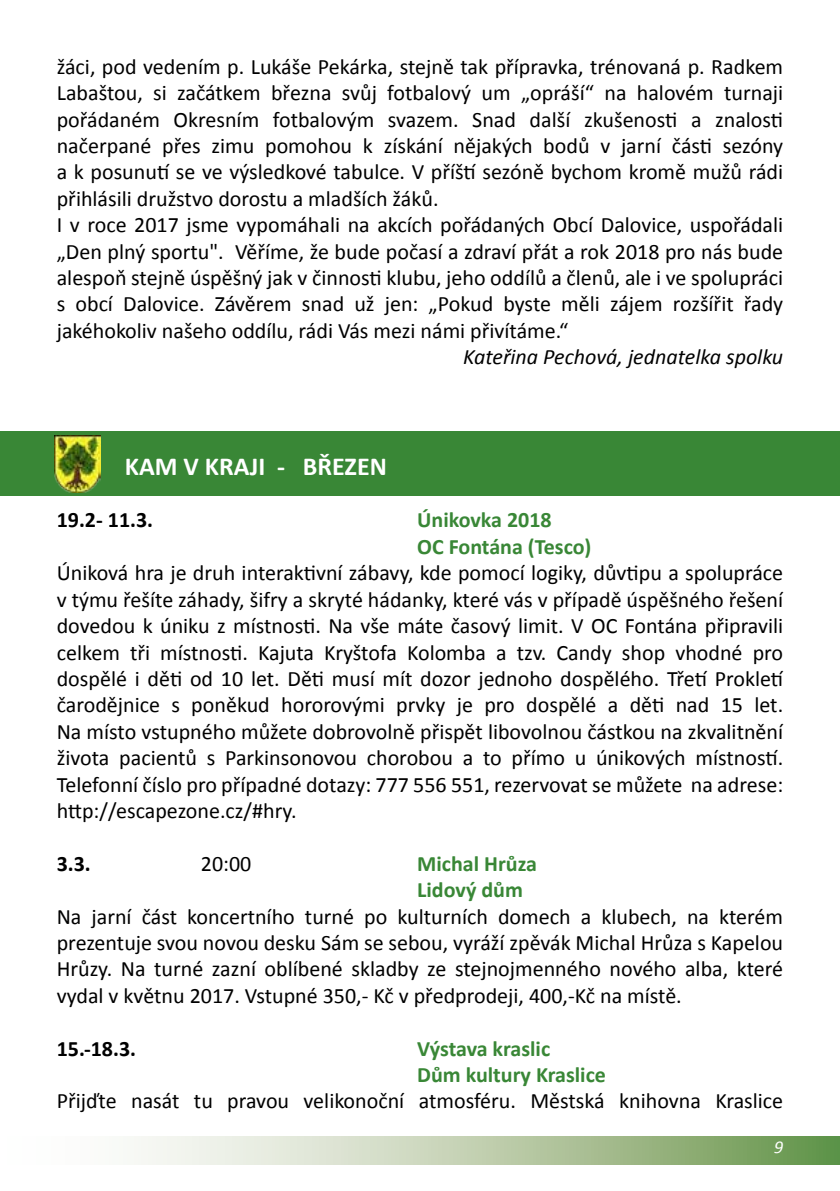
<style>
.page{position:relative;width:840px;height:1191px;background:#fff}
.page>*{position:absolute;margin:0;border:0;box-sizing:border-box;transform-origin:0 0}
.t1{font:700 26px "Calibri";color:#fff}
.t2{font:22px/26.4px "Calibri";color:#000;text-align:justify}
.t3{font:700 22px/26.4px "Calibri";color:#398736}
.t4{font:italic 22px "Calibri";color:#000}
.t5{font:700 22px "Calibri";color:#000}
.t6{font:italic 18px "Calibri";color:#fff}
</style>
<div class="page">
<svg style="left:134px;top:1136px;width:705px;height:29px"></svg>
<div style="left:0;top:431px;width:839px;height:65px;background:#398736"></div>
<img style="left:54px;top:436px;width:47px;height:56px">
<p class="t2" style="left:57px;top:53px;width:727px;text-align:left">žáci, pod vedením p. Lukáše Pekárka, stejně tak přípravka, trénovaná p. Radkem Labaštou, si začátkem března svůj fotbalový um „opráší“ na halovém turnaji pořádaném Okresním fotbalovým svazem. Snad další zkušenosti a znalosti načerpané přes zimu pomohou k získání nějakých bodů v jarní části sezóny a k posunutí se ve výsledkové tabulce. V příští sezóně bychom kromě mužů rádi přihlásili družstvo dorostu a mladších žáků.<br>I v roce 2017 jsme vypomáhali na akcích pořádaných Obcí Dalovice, uspořádali „Den plný sportu". Věříme, že bude počasí a zdraví přát a rok 2018 pro nás bude alespoň stejně úspěšný jak v činnosti klubu, jeho oddílů a členů, ale i ve spolupráci s obcí Dalovice. Závěrem snad už jen: „Pokud byste měli zájem rozšířit řady jakéhokoliv našeho oddílu, rádi Vás mezi námi přivítáme.“</p>
<p class="t4" style="left:463px;top:342px;width:321px">Kateřina Pechová, jednatelka spolku</p>
<p class="t1" style="left:125px;top:449px;width:263px">KAM V KRAJI - BŘEZEN</p>
<p class="t5" style="left:57px;top:506px;width:98px">19.2- 11.3.</p>
<p class="t3" style="left:417px;top:507px;width:176px">Únikovka 2018<br>OC Fontána (Tesco)</p>
<p class="t2" style="left:57px;top:560px;width:727px">Úniková hra je druh interaktivní zábavy, kde pomocí logiky, důvtipu a spolupráce v týmu řešíte záhady, šifry a skryté hádanky, které vás v případě úspěšného řešení dovedou k úniku z místnosti. Na vše máte časový limit. V OC Fontána připravili celkem tři místnosti. Kajuta Kryštofa Kolomba a tzv. Candy shop vhodné pro dospělé i děti od 10 let. Děti musí mít dozor jednoho dospělého. Třetí Prokletí čarodějnice s poněkud hororovými prvky je pro dospělé a děti nad 15 let.<br>Na místo vstupného můžete dobrovolně přispět libovolnou částkou na zkvalitnění života pacientů s Parkinsonovou chorobou a to přímo u únikových místností.<br>Telefonní číslo pro případné dotazy: 777 556 551, rezervovat se můžete na adrese: http://escapezone.cz/#hry.</p>
<p class="t5" style="left:57px;top:849px;width:36px">3.3.</p>
<p class="t2" style="left:201px;top:850px;width:52px">20:00</p>
<p class="t3" style="left:417px;top:850px;width:121px">Michal Hrůza<br>Lidový dům</p>
<p class="t2" style="left:57px;top:903px;width:727px">Na jarní část koncertního turné po kulturních domech a klubech, na kterém prezentuje svou novou desku Sám se sebou, vyráží zpěvák Michal Hrůza s Kapelou Hrůzy. Na turné zazní oblíbené skladby ze stejnojmenného nového alba, které vydal v květnu 2017. Vstupné 350,- Kč v předprodeji, 400,-Kč na místě.</p>
<p class="t5" style="left:57px;top:1034px;width:81px">15.-18.3.</p>
<p class="t3" style="left:417px;top:1035px;width:190px">Výstava kraslic<br>Dům kultury Kraslice</p>
<p class="t2" style="left:57px;top:1088px;width:727px">Přijďte nasát tu pravou velikonoční atmosféru. Městská knihovna Kraslice</p>
<p class="t6" style="left:773px;top:1135px;width:11px">9</p>
</div>
